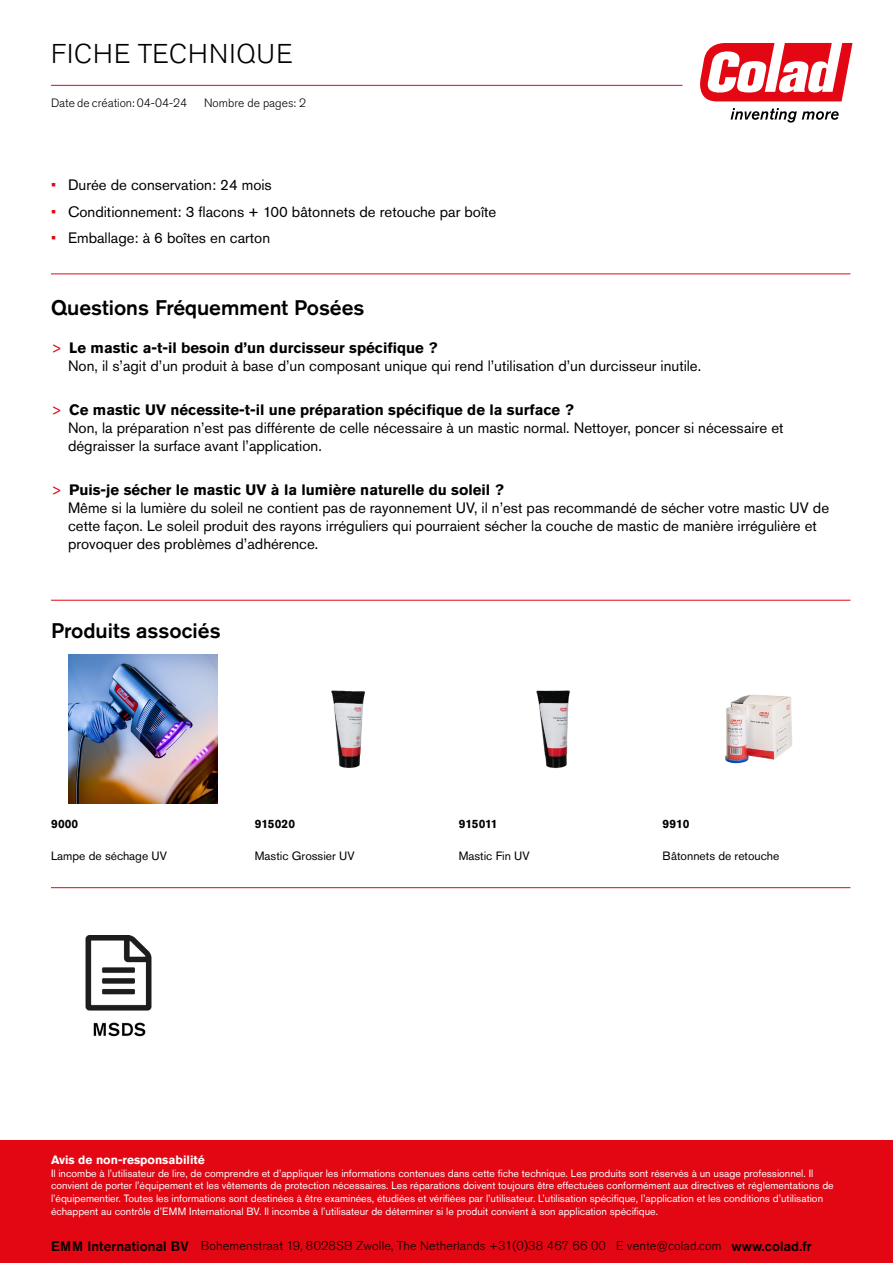
<style>
.page{position:relative;width:893px;height:1263px;background:#fff}
.page>*{position:absolute;margin:0;border:0;box-sizing:border-box;transform-origin:0 0}
.t1{font:300 27px "Akzidenz Grotesk Pro";letter-spacing:.03em;color:#000}
.t2{font:500 21px "Akzidenz Grotesk Pro";color:#000}
.t3{font:15px/18px "Akzidenz Grotesk Pro";color:#000}
.t4{font:300 12.6px "Akzidenz Grotesk Pro";letter-spacing:.01em;color:#000}
.t5{font:12px "Akzidenz Grotesk Pro";color:#000}
.t6{font:300 12px "Akzidenz Grotesk Pro";color:#000}
.t7{font:700 12px "Akzidenz Grotesk Pro";color:#fff}
.t8{font:700 12px "Akzidenz Grotesk Pro";color:#000}
.t9{font:10.5px/12.9px "Akzidenz Grotesk Pro";color:#fff}
.s1{color:#e30613}
.s2{font-weight:700}
.s3{font-weight:500;font-size:13.65px}
</style>
<div class="page">
<svg style="left:700px;top:43px;width:152px;height:58px"></svg>
<svg style="left:731px;top:108px;width:108px;height:15px"></svg>
<hr style="left:51px;top:85px;width:631px;height:1px;background:#e30613">
<hr style="left:51px;top:274px;width:799px;height:1px;background:#e30613">
<hr style="left:51px;top:600px;width:799px;height:1px;background:#e30613">
<img style="left:69px;top:654px;width:148px;height:149px">
<img style="left:331px;top:690px;width:34px;height:78px">
<img style="left:536px;top:690px;width:34px;height:79px">
<img style="left:725px;top:694px;width:67px;height:70px">
<hr style="left:51px;top:887px;width:799px;height:1px;background:#e30613">
<img style="left:85px;top:935px;width:67px;height:102px">
<div style="left:0;top:1141px;width:893px;height:122px;background:#e30613"></div>
<h1 class="t1" style="left:51px;top:36px;width:243px">FICHE TECHNIQUE</h1>
<p class="t6" style="left:204px;top:95px;width:104px">Nombre de pages: 2</p>
<p class="t6" style="left:51px;top:95px;width:138px">Date de création: 04-04-24</p>
<p class="t3" style="left:51px;top:176px;width:222px"><span class="s1">•</span> Durée de conservation: 24 mois</p>
<p class="t3" style="left:51px;top:202px;width:447px"><span class="s1">•</span> Conditionnement: 3 flacons + 100 bâtonnets de retouche par boîte</p>
<p class="t3" style="left:51px;top:229px;width:221px"><span class="s1">•</span> Emballage: à 6 boîtes en carton</p>
<h2 class="t2" style="left:51px;top:294px;width:315px">Questions Fréquemment Posées</h2>
<p class="t3" style="left:68px;top:338px;width:635px;text-indent:-17px"><span class="s1">&gt;</span> <span class="s2">Le mastic a-t-il besoin d’un durcisseur spécifique ?<br></span>Non, il s’agit d’un produit à base d’un composant unique qui rend l’utilisation d’un durcisseur inutile.</p>
<p class="t3" style="left:68px;top:400px;width:717px;text-indent:-17px"><span class="s1">&gt;</span> <span class="s2">Ce mastic UV nécessite-t-il une préparation spécifique de la surface ?<br></span>Non, la préparation n’est pas différente de celle nécessaire à un mastic normal. Nettoyer, poncer si nécessaire et dégraisser la surface avant l’application.</p>
<p class="t3" style="left:68px;top:480px;width:763px;text-indent:-17px"><span class="s1">&gt;</span> <span class="s2">Puis-je sécher le mastic UV à la lumière naturelle du soleil ?<br></span>Même si la lumière du soleil ne contient pas de rayonnement UV, il n’est pas recommandé de sécher votre mastic UV de cette façon. Le soleil produit des rayons irréguliers qui pourraient sécher la couche de mastic de manière irrégulière et provoquer des problèmes d’adhérence.</p>
<h2 class="t2" style="left:51px;top:617px;width:171px">Produits associés</h2>
<p class="t8" style="left:51px;top:816px;width:29px">9000</p>
<p class="t8" style="left:255px;top:816px;width:42px">915020</p>
<p class="t8" style="left:459px;top:816px;width:40px">915011</p>
<p class="t8" style="left:663px;top:816px;width:28px">9910</p>
<p class="t5" style="left:51px;top:848px;width:118px">Lampe de séchage UV</p>
<p class="t5" style="left:255px;top:848px;width:101px">Mastic Grossier UV</p>
<p class="t5" style="left:459px;top:848px;width:73px">Mastic Fin UV</p>
<p class="t5" style="left:663px;top:848px;width:118px">Bâtonnets de retouche</p>
<p class="t7" style="left:51px;top:1152px;width:155px">Avis de non-responsabilité</p>
<p class="t9" style="left:51px;top:1166px;width:784px">Il incombe à l’utilisateur de lire, de comprendre et d’appliquer les informations contenues dans cette fiche technique. Les produits sont réservés à un usage professionnel. Il convient de porter l’équipement et les vêtements de protection nécessaires. Les réparations doivent toujours être effectuées conformément aux directives et réglementations de l’équipementier. Toutes les informations sont destinées à être examinées, étudiées et vérifiées par l’utilisateur. L’utilisation spécifique, l’application et les conditions d’utilisation échappent au contrôle d’EMM International BV. Il incombe à l’utilisateur de déterminer si le produit convient à son application spécifique.</p>
<p class="t4" style="left:51px;top:1238px;width:762px"><span class="s3">EMM International BV</span> Bohemenstraat 19, 8028SB Zwolle, The Netherlands +31(0)38 467 66 00 E vente@colad.com <span class="s3">www.colad.fr</span></p>
</div>
